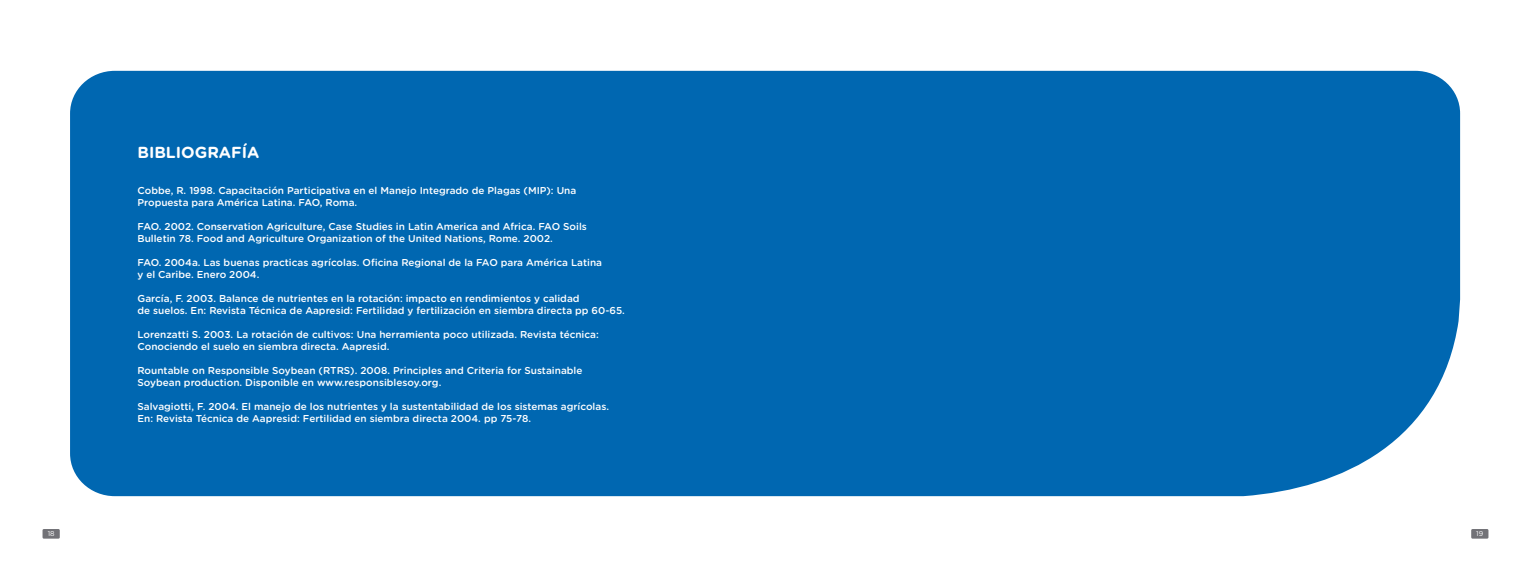
<style>
.page{position:relative;width:1531px;height:567px;background:#fff}
.page>*{position:absolute;margin:0;border:0;box-sizing:border-box;transform-origin:0 0}
.t1{font:700 16px "Gotham Rounded";color:#fff}
.t2{font:500 10px/12px "Gotham Rounded";color:#fff}
.t3{font:7px "Gotham Rounded";color:#fff}
</style>
<div class="page">
<div style="left:1471px;top:529px;width:17px;height:10px;background:#727277"></div>
<div style="left:43px;top:529px;width:17px;height:10px;background:#727277"></div>
<div style="left:70px;top:71px;width:1390px;height:425px;background:#0067b1"></div>
<h1 class="t1" style="left:137px;top:140px;width:123px">BIBLIOGRAFÍA</h1>
<p class="t2" style="left:137px;top:184px;width:440px">Cobbe, R. 1998. Capacitación Participativa en el Manejo Integrado de Plagas (MIP): Una<br>Propuesta para América Latina. FAO, Roma.</p>
<p class="t2" style="left:137px;top:220px;width:451px">FAO. 2002. Conservation Agriculture, Case Studies in Latin America and Africa. FAO Soils<br>Bulletin 78. Food and Agriculture Organization of the United Nations, Rome. 2002.</p>
<p class="t2" style="left:137px;top:256px;width:466px">FAO. 2004a. Las buenas practicas agrícolas. Oficina Regional de la FAO para América Latina y el Caribe. Enero 2004.</p>
<p class="t2" style="left:137px;top:292px;width:489px">García, F. 2003. Balance de nutrientes en la rotación: impacto en rendimientos y calidad<br>de suelos. En: Revista Técnica de Aapresid: Fertilidad y fertilización en siembra directa pp 60-65.</p>
<p class="t2" style="left:137px;top:328px;width:463px">Lorenzatti S. 2003. La rotación de cultivos: Una herramienta poco utilizada. Revista técnica:<br>Conociendo el suelo en siembra directa. Aapresid.</p>
<p class="t2" style="left:137px;top:364px;width:446px">Rountable on Responsible Soybean (RTRS). 2008. Principles and Criteria for Sustainable<br>Soybean production. Disponible en www.responsiblesoy.org.</p>
<p class="t2" style="left:137px;top:400px;width:473px">Salvagiotti, F. 2004. El manejo de los nutrientes y la sustentabilidad de los sistemas agrícolas.<br>En: Revista Técnica de Aapresid: Fertilidad en siembra directa 2004. pp 75-78.</p>
<p class="t3" style="left:48px;top:528px;width:8px">18</p>
<p class="t3" style="left:1476px;top:528px;width:9px">19</p>
</div>
